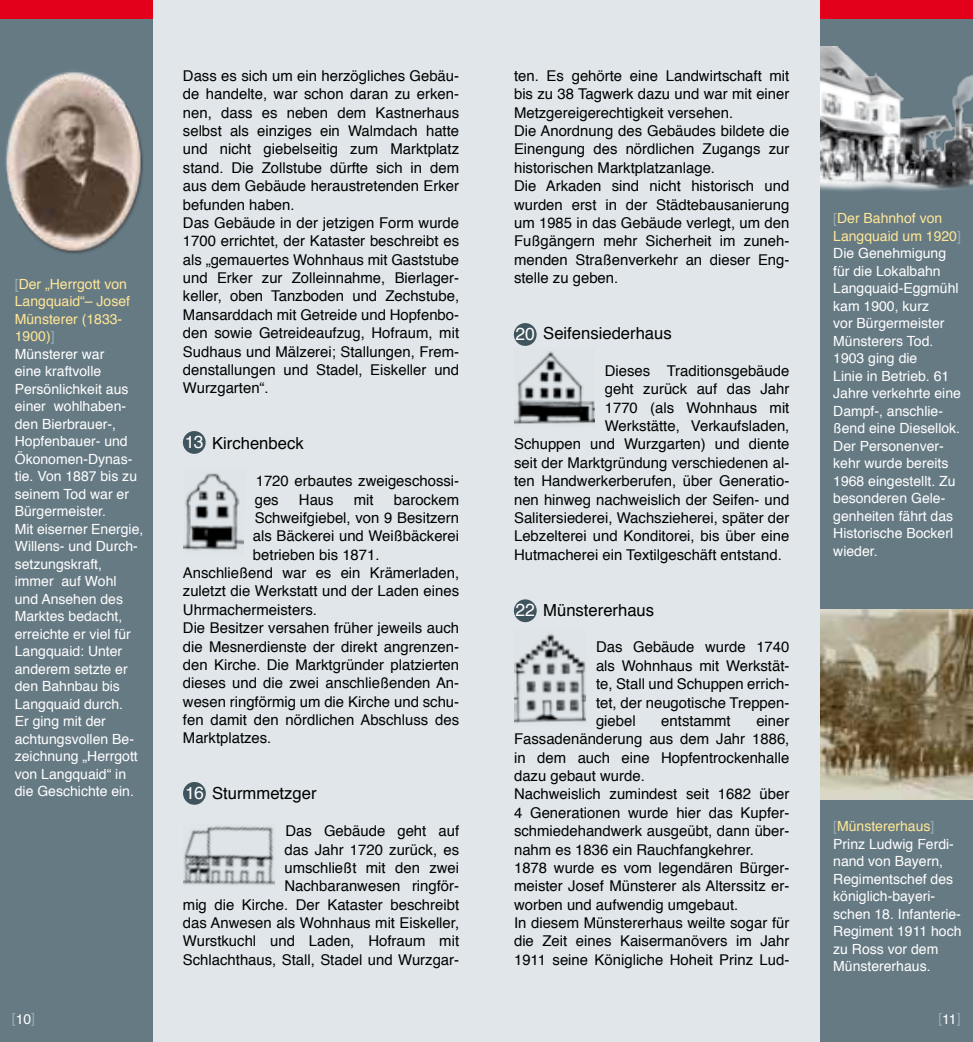
<style>
.page{position:relative;width:973px;height:1042px;background:#fff}
.page>*{position:absolute;margin:0;border:0;box-sizing:border-box;transform-origin:0 0}
.t1{font:17.5px "Helvetica";letter-spacing:-.02em;color:#fff}
.t2{font:16.62px "Helvetica";color:#000}
.t3{font:14.88px/18.4px "Helvetica";color:#000}
.t4{font:14px/17.5px "Helvetica";color:#fff}
.t5{font:14px "Helvetica";color:#9babb4}
.s1{color:#9babb4}
.s2{color:#ffe796}
.s3{color:#fff}
</style>
<div class="page">
<div style="left:0;top:0;width:486px;height:1042px;background:#e0e6e9"></div>
<div style="left:486px;top:0;width:486px;height:1042px;background:#e0e6e9"></div>
<div style="left:0;top:0;width:153px;height:1042px;background:#667a84"></div>
<div style="left:0;top:0;width:153px;height:18px;background:#e2001a"></div>
<div style="left:820px;top:0;width:152px;height:1042px;background:#667a84"></div>
<div style="left:820px;top:0;width:152px;height:18px;background:#e2001a"></div>
<img style="left:820px;top:609px;width:152px;height:190px">
<img style="left:820px;top:47px;width:152px;height:144px">
<img style="left:5px;top:72px;width:138px;height:182px">
<img style="left:183px;top:473px;width:61px;height:78px">
<img style="left:183px;top:826px;width:92px;height:59px">
<img style="left:514px;top:351px;width:80px;height:73px">
<img style="left:514px;top:634px;width:72px;height:89px">
<div style="left:183px;top:431px;width:23px;height:23px;background:#40545e;border-radius:50%"></div>
<div style="left:513px;top:323px;width:23px;height:23px;background:#40545e;border-radius:50%"></div>
<div style="left:514px;top:599px;width:22px;height:23px;background:#40545e;border-radius:50%"></div>
<div style="left:183px;top:782px;width:23px;height:23px;background:#40545e;border-radius:50%"></div>
<p class="t4" style="left:15px;top:275px;width:130px"><span class="s1">[</span><span class="s2">Der „Herrgott von<br>Langquaid“– Josef<br>Münsterer (1833-<br>1900)</span><span class="s1">]<br></span>Münsterer war<br>eine kraftvolle<br>Persönlichkeit aus einer wohlhaben&shy;den Bierbrauer-,<br>Hopfenbauer- und<br>Ökonomen-Dynas&shy;tie. Von 1887 bis zu seinem Tod war er<br>Bürgermeister.<br>Mit eiserner Energie,<br>Willens- und Durch&shy;setzungskraft, immer auf Wohl und Ansehen des<br>Marktes bedacht, erreichte er viel für<br>Langquaid: Unter anderem setzte er den Bahnbau bis<br>Langquaid durch.<br>Er ging mit der achtungsvollen Be&shy;zeichnung „Herrgott von Langquaid“ in die Geschichte ein.</p>
<p class="t3" style="left:183px;top:66px;width:278px">Dass es sich um ein herzögliches Gebäu&shy;de handelte, war schon daran zu erken&shy;nen, dass es neben dem Kastnerhaus selbst als einziges ein Walmdach hatte und nicht giebelseitig zum Marktplatz stand. Die Zollstube dürfte sich in dem aus dem Gebäude heraustretenden Erker befunden haben.<br>Das Gebäude in der jetzigen Form wurde 1700 errichtet, der Kataster beschreibt es als „gemauertes Wohnhaus mit Gaststube und Erker zur Zolleinnahme, Bierlager&shy;keller, oben Tanzboden und Zechstube, Mansarddach mit Getreide und Hopfenbo&shy;den sowie Getreideaufzug, Hofraum, mit Sudhaus und Mälzerei; Stallungen, Frem&shy;denstallungen und Stadel, Eiskeller und Wurzgarten“.</p>
<p class="t1" style="left:185px;top:427px;width:20px">13</p>
<p class="t2" style="left:212px;top:429px;width:93px">Kirchenbeck</p>
<p class="t3" style="left:255px;top:471px;width:206px">1720 erbautes zweigeschossi&shy;ges</p>
<p class="t3" style="left:299px;top:490px;width:36px">Haus</p>
<p class="t3" style="left:354px;top:490px;width:21px">mit</p>
<p class="t3" style="left:394px;top:490px;width:67px">barockem</p>
<p class="t3" style="left:255px;top:508px;width:206px">Schweifgiebel, von 9 Besitzern</p>
<p class="t3" style="left:253px;top:526px;width:208px">als Bäckerei und Weißbäckerei</p>
<p class="t3" style="left:253px;top:545px;width:128px">betrieben bis 1871.</p>
<p class="t3" style="left:183px;top:563px;width:278px">Anschließend war es ein Krämerladen,</p>
<p class="t3" style="left:183px;top:581px;width:278px">zuletzt die Werkstatt und der Laden eines</p>
<p class="t3" style="left:183px;top:600px;width:135px">Uhrmachermeisters.</p>
<p class="t3" style="left:183px;top:618px;width:278px">Die Besitzer versahen früher jeweils auch</p>
<p class="t3" style="left:183px;top:637px;width:278px">die Mesnerdienste der direkt angrenzen-</p>
<p class="t3" style="left:183px;top:655px;width:278px">den Kirche. Die Marktgründer platzierten</p>
<p class="t3" style="left:183px;top:673px;width:278px">dieses und die zwei anschließenden An-</p>
<p class="t3" style="left:183px;top:692px;width:278px">wesen ringförmig um die Kirche und schu-</p>
<p class="t3" style="left:183px;top:710px;width:278px">fen damit den nördlichen Abschluss des</p>
<p class="t3" style="left:183px;top:728px;width:90px">Marktplatzes.</p>
<p class="t1" style="left:185px;top:778px;width:20px">16</p>
<p class="t2" style="left:212px;top:779px;width:106px">Sturmmetzger</p>
<p class="t3" style="left:183px;top:821px;width:278px;text-align:right">Das Gebäude geht auf<br>das Jahr 1720 zurück, es<br>umschließt mit den zwei<br>Nachbaranwesen ringför-<br>mig die Kirche. Der Kataster beschreibt das Anwesen als Wohnhaus mit Eiskeller,<br>Wurstkuchl und Laden, Hofraum mit<br>Schlachthaus, Stall, Stadel und Wurzgar-</p>
<p class="t3" style="left:514px;top:66px;width:277px">ten. Es gehörte eine Landwirtschaft mit bis zu 38 Tagwerk dazu und war mit einer Metzgereigerechtigkeit versehen.<br>Die Anordnung des Gebäudes bildete die Einengung des nördlichen Zugangs zur historischen Marktplatzanlage.<br>Die Arkaden sind nicht historisch und wurden erst in der Städtebausanierung um 1985 in das Gebäude verlegt, um den Fußgängern mehr Sicherheit im zuneh&shy;menden Straßenverkehr an dieser Eng&shy;stelle zu geben.</p>
<p class="t2" style="left:543px;top:319px;width:130px">Seifensiederhaus</p>
<p class="t3" style="left:604px;top:361px;width:186px">Dieses Traditionsgebäude</p>
<p class="t3" style="left:604px;top:379px;width:186px">geht zurück auf das Jahr</p>
<p class="t3" style="left:604px;top:398px;width:186px">1770 (als Wohnhaus mit</p>
<p class="t3" style="left:604px;top:416px;width:186px">Werkstätte, Verkaufsladen,</p>
<p class="t3" style="left:514px;top:434px;width:277px">Schuppen und Wurzgarten) und diente</p>
<p class="t3" style="left:514px;top:453px;width:277px">seit der Marktgründung verschiedenen al-</p>
<p class="t3" style="left:514px;top:471px;width:277px">ten Handwerkerberufen, über Generatio-</p>
<p class="t3" style="left:514px;top:490px;width:277px">nen hinweg nachweislich der Seifen- und</p>
<p class="t3" style="left:514px;top:508px;width:277px">Salitersiederei, Wachszieherei, später der</p>
<p class="t3" style="left:514px;top:526px;width:277px">Lebzelterei und Konditorei, bis über eine</p>
<p class="t3" style="left:514px;top:545px;width:269px">Hutmacherei ein Textilgeschäft entstand.</p>
<p class="t1" style="left:515px;top:319px;width:21px">20</p>
<p class="t2" style="left:543px;top:595px;width:112px">Münstererhaus</p>
<p class="t3" style="left:596px;top:637px;width:195px;text-align:justify">Das Gebäude wurde 1740 als Wohnhaus mit Werkstät&shy;te, Stall und Schuppen errich&shy;tet, der neugotische Treppen&shy;giebel</p>
<p class="t1" style="left:515px;top:595px;width:21px">22</p>
<p class="t3" style="left:514px;top:711px;width:277px;text-indent:242px">einer Fassadenänderung aus dem Jahr 1886, in dem auch eine Hopfentrockenhalle dazu gebaut wurde.<br>Nachweislich zumindest seit 1682 über 4 Generationen wurde hier das Kupfer&shy;schmiedehandwerk ausgeübt, dann über&shy;nahm es 1836 ein Rauchfangkehrer.<br>1878 wurde es vom legendären Bürger&shy;meister Josef Münsterer als Alterssitz er&shy;worben und aufwendig umgebaut.<br>In diesem Münstererhaus weilte sogar für die Zeit eines Kaisermanövers im Jahr 1911 seine Königliche Hoheit Prinz Lud-</p>
<p class="t3" style="left:661px;top:711px;width:71px">entstammt</p>
<p class="t4" style="left:833px;top:209px;width:129px"><span class="s1">[</span><span class="s2">Der Bahnhof von<br>Langquaid um 1920</span><span class="s1">]<br></span>Die Genehmigung für die Lokalbahn<br>Langquaid-Eggmühl kam 1900, kurz<br>vor Bürgermeister<br>Münsterers Tod.<br>1903 ging die<br>Linie in Betrieb. 61<br>Jahre verkehrte eine<br>Dampf-, anschlie&shy;ßend eine Diesellok.<br>Der Personenver&shy;kehr wurde bereits<br>1968 eingestellt. Zu besonderen Gele&shy;genheiten fährt das<br>Historische Bockerl wieder.</p>
<p class="t4" style="left:833px;top:817px;width:130px"><span class="s1">[</span><span class="s2">Münstererhaus</span><span class="s1">]<br></span>Prinz Ludwig Ferdi&shy;nand von Bayern,<br>Regimentschef des königlich-bayeri&shy;schen 18. Infanterie-<br>Regiment 1911 hoch zu Ross vor dem<br>Münstererhaus.</p>
<p class="t5" style="left:12px;top:1006px;width:25px">[<span class="s3">10</span>]</p>
<p class="t5" style="left:938px;top:1006px;width:24px">[<span class="s3">11</span>]</p>
</div>
